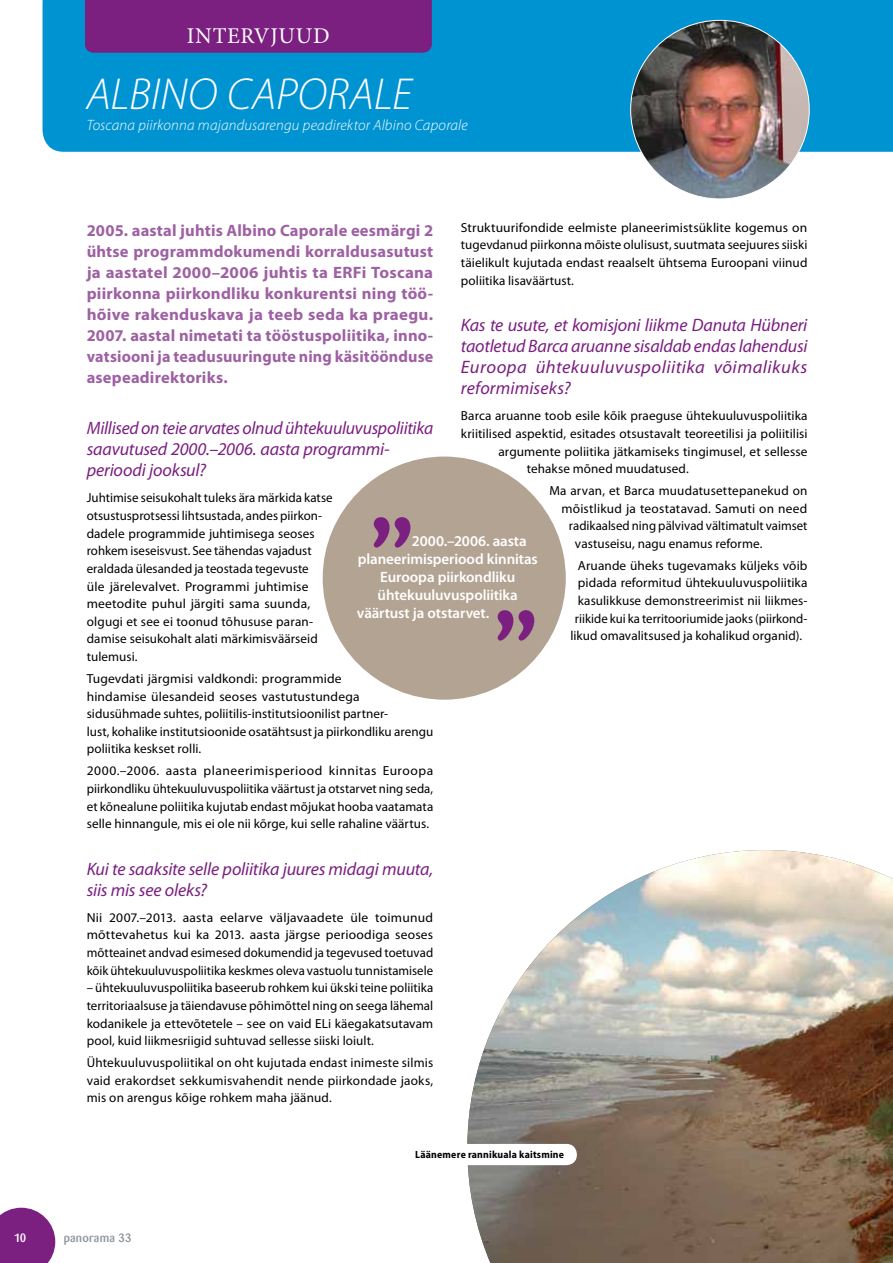
<style>
.page{position:relative;width:893px;height:1263px;background:#fff}
.page>*{position:absolute;margin:0;border:0;box-sizing:border-box;transform-origin:0 0}
.t1{font:700 100.5px "Barmeno";color:#7b1f81}
.t2{font:italic 300 45px "Myriad Pro";color:#fff}
.t3{font:22.5px "Minion Pro";letter-spacing:.035em;color:#fff}
.t4{font:italic 18px/21px "Myriad Pro";letter-spacing:-.01em;color:#7b1f81}
.t5{font:700 16.5px/21px "Myriad Pro";letter-spacing:.01em;color:#9e61a3;text-align:justify}
.t6{font:600 15px "Myriad Pro";letter-spacing:-.01em;color:#fff}
.t7{font:italic 300 15px "Myriad Pro";letter-spacing:.01em;color:#fff}
.t8{font:13.2px/17.7px "Myriad Pro";letter-spacing:.005em;color:#000;text-align:justify}
.t9{font:500 12px "Barmeno";letter-spacing:.02em;color:#90989c}
.t10{font:500 12px "Barmeno";color:#fff}
.t11{font:700 semi-condensed 10.5px "Myriad Pro";letter-spacing:.02em;color:#000}
</style>
<div class="page">
<div style="left:43px;top:0;width:850px;height:152px;background:#0093d2"></div>
<img style="left:467px;top:850px;width:426px;height:413px">
<svg style="left:0;top:1208px;width:55px;height:55px;background:#89378e"></svg>
<div style="left:323px;top:456px;width:243px;height:244px;background:#b3a392;border-radius:50%"></div>
<div style="left:85px;top:0;width:347px;height:52px;background:#7b1f81"></div>
<div style="left:366px;top:1144px;width:211px;height:21px;background:#fff;border-radius:11px"></div>
<img style="left:631px;top:20px;width:178px;height:179px;border-radius:89px">
<h3 class="t3" style="left:187px;top:20px;width:144px">INTERVJUUD</h3>
<h2 class="t2" style="left:87px;top:70px;width:326px">Albino Caporale</h2>
<p class="t7" style="left:87px;top:117px;width:383px">Toscana piirkonna majandusarengu peadirektor Albino Caporale</p>
<p class="t8" style="left:461px;top:219px;width:348px">Struktuurifondide eelmiste planeerimistsüklite kogemus on tugevdanud piirkonna mõiste olulisust, suutmata seejuures siiski täielikult kujutada endast reaalselt ühtsema Euroopani viinud poliitika lisaväärtust.</p>
<h3 class="t4" style="left:461px;top:315px;width:348px;text-align:justify">Kas te usute, et komisjoni liikme Danuta Hübneri taotletud Barca aruanne sisaldab endas lahendusi Euroopa ühtekuuluvuspoliitika võimalikuks reformimiseks?</h3>
<p class="t8" style="left:461px;top:407px;width:348px">Barca aruanne toob esile kõik praeguse ühtekuuluvuspoliitika</p>
<p class="t8" style="left:461px;top:425px;width:348px">kriitilised aspektid, esitades otsustavalt teoreetilisi ja poliitilisi</p>
<p class="t8" style="left:498px;top:443px;width:310px">argumente poliitika jätkamiseks tingimusel, et sellesse</p>
<p class="t8" style="left:527px;top:460px;width:163px">tehakse mõned muudatused.</p>
<p class="t8" style="left:549px;top:482px;width:260px">Ma arvan, et Barca muudatusettepanekud on</p>
<p class="t8" style="left:561px;top:500px;width:248px">mõistlikud ja teostatavad. Samuti on need</p>
<p class="t8" style="left:569px;top:517px;width:240px">radikaalsed ning pälvivad vältimatult vaimset</p>
<p class="t8" style="left:575px;top:535px;width:189px">vastuseisu, nagu enamus reforme.</p>
<p class="t8" style="left:570px;top:557px;width:239px;text-align:center">Aruande üheks tugevamaks küljeks võib pidada reformitud ühtekuuluvuspoliitika kasulikkuse demonstreerimist nii liikmes&shy;riikide kui ka territooriumide jaoks (piirkond&shy;likud omavalitsused ja kohalikud organid).</p>
<p class="t5" style="left:87px;top:221px;width:348px">2005. aastal juhtis Albino Caporale eesmärgi 2 ühtse programmdokumendi korraldusasutust ja aastatel 2000–2006 juhtis ta ERFi Toscana piirkonna piirkondliku konkurentsi ning töö&shy;hõive rakenduskava ja teeb seda ka praegu.<br>2007. aastal nimetati ta tööstuspoliitika, inno&shy;vatsiooni ja teadusuuringute ning käsitöönduse asepeadirektoriks.</p>
<h3 class="t4" style="left:87px;top:418px;width:348px">Millised on teie arvates olnud ühtekuuluvuspoliitika saavutused 2000.–2006. aasta programmi&shy;perioodi jooksul?</h3>
<p class="t8" style="left:87px;top:489px;width:247px;text-align:left">Juhtimise seisukohalt tuleks ära märkida katse otsustusprotsessi lihtsustada, andes piirkon&shy;dadele programmide juhtimisega seoses rohkem iseseisvust. See tähendas vajadust eraldada ülesanded ja teostada tegevuste<br>üle järelevalvet. Programmi juhtimise meetodite puhul järgiti sama suunda, olgugi et see ei toonud tõhususe paran&shy;damise seisukohalt alati märkimisväärseid tulemusi.</p>
<p class="t8" style="left:87px;top:670px;width:348px;text-align:left">Tugevdati järgmisi valdkondi: programmide<br>hindamise ülesandeid seoses vastutustundega sidusühmade suhtes, poliitilis-institutsioonilist partner-<br>lust, kohalike institutsioonide osatähtsust ja piirkondliku arengu poliitika keskset rolli.</p>
<p class="t8" style="left:87px;top:762px;width:348px">2000.–2006. aasta planeerimisperiood kinnitas Euroopa piirkondliku ühtekuuluvuspoliitika väärtust ja otstarvet ning seda, et kõnealune poliitika kujutab endast mõjukat hooba vaatamata selle hinnangule, mis ei ole nii kõrge, kui selle rahaline väärtus.</p>
<h3 class="t4" style="left:87px;top:858px;width:348px">Kui te saaksite selle poliitika juures midagi muuta, siis mis see oleks?</h3>
<p class="t8" style="left:87px;top:909px;width:348px">Nii 2007.–2013. aasta eelarve väljavaadete üle toimunud mõttevahetus kui ka 2013. aasta järgse perioodiga seoses mõtteainet andvad esimesed dokumendid ja tegevused toetuvad kõik ühtekuuluvuspoliitika keskmes oleva vastuolu tunnistamisele</p>
<p class="t8" style="left:87px;top:979px;width:348px">– ühtekuuluvuspoliitika baseerub rohkem kui ükski teine poliitika territoriaalsuse ja täiendavuse põhimõttel ning on seega lähemal kodanikele ja ettevõtetele – see on vaid ELi käegakatsutavam pool, kuid liikmesriigid suhtuvad sellesse siiski loiult.</p>
<p class="t8" style="left:87px;top:1054px;width:348px">Ühtekuuluvuspoliitikal on oht kujutada endast inimeste silmis vaid erakordset sekkumisvahendit nende piirkondade jaoks, mis on arengus kõige rohkem maha jäänud.</p>
<h1 class="t1" style="left:369px;top:438px;width:48px">„</h1>
<p class="t6" style="left:412px;top:533px;width:116px">2000.–2006. aasta</p>
<p class="t6" style="left:358px;top:551px;width:181px">planeerimisperiood kinnitas</p>
<p class="t6" style="left:380px;top:569px;width:136px">Euroopa piirkondliku</p>
<p class="t6" style="left:378px;top:587px;width:142px">ühtekuuluvuspoliitika</p>
<p class="t6" style="left:357px;top:605px;width:134px">väärtust ja otstarvet.</p>
<h1 class="t1" style="left:493px;top:531px;width:48px">„</h1>
<p class="t10" style="left:14px;top:1231px;width:14px">10</p>
<p class="t9" style="left:64px;top:1230px;width:69px">panorama 33</p>
<p class="t11" style="left:415px;top:1149px;width:150px">Läänemere rannikuala kaitsmine</p>
</div>
